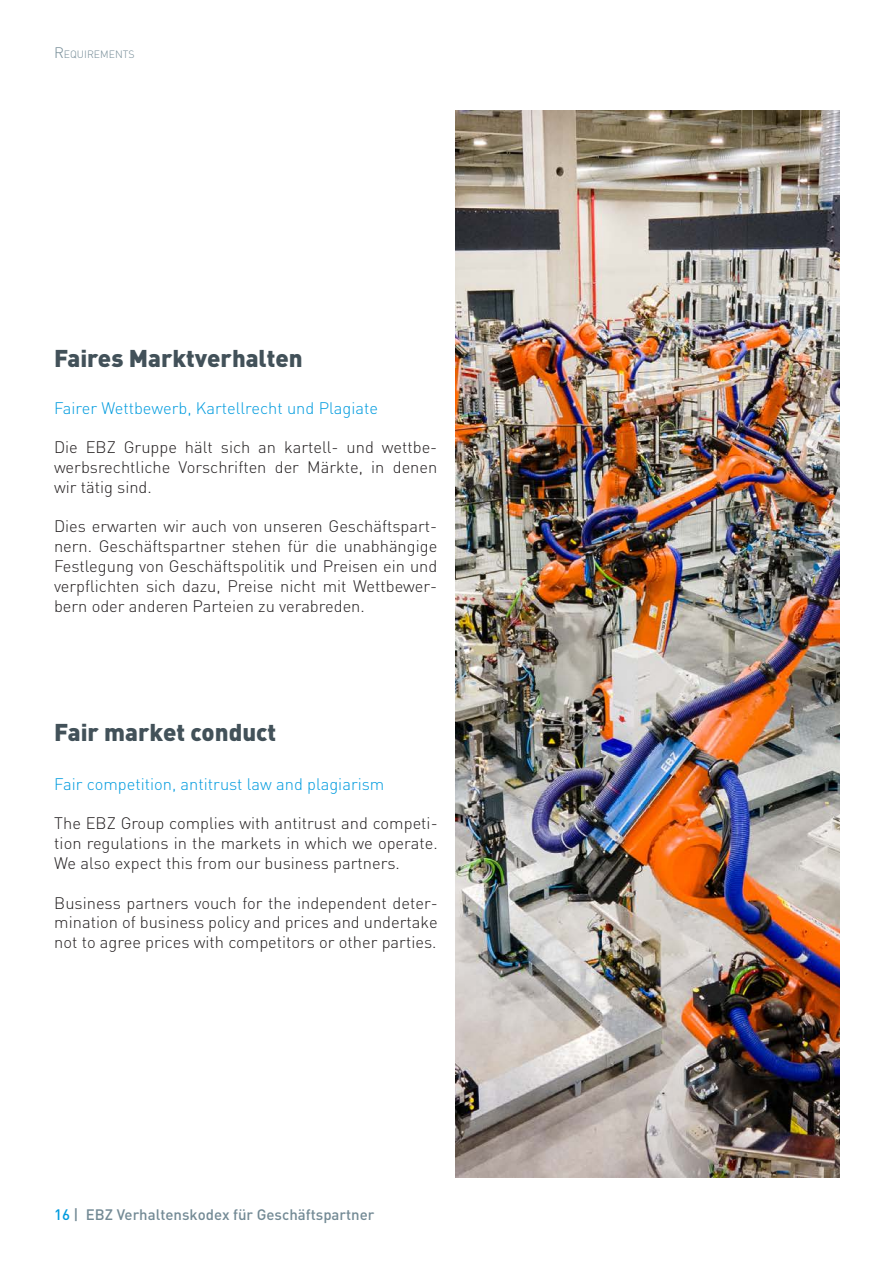
<style>
.page{position:relative;width:893px;height:1263px;background:#fff}
.page>*{position:absolute;margin:0;border:0;box-sizing:border-box;transform-origin:0 0}
.Ü2{font:900 24px "DIN Pro";color:#425159}
.Fließtext{font:300 16.5px/19.8px "DIN Pro";color:#231f20;text-align:justify}
.Ü4{font:300 16.5px "DIN Pro";color:#009bde}
.t1{font:500 15px "DIN Pro";color:#738a95}
.t2{font:300 10.5px "DIN Pro";color:#738a95}
.s1{font-size:15px}
.s2{color:#009bde}
</style>
<div class="page">
<img style="left:455px;top:111px;width:384px;height:1067px">
<p class="t2" style="left:54px;top:47px;width:82px"><span class="s1">R</span> EQUIREMENTS</p>
<p class="Ü2" style="left:54px;top:342px;width:250px">Faires Marktverhalten</p>
<p class="Ü4" style="left:54px;top:396px;width:325px">Fairer Wettbewerb, Kartellrecht und Plagiate</p>
<p class="Fließtext" style="left:54px;top:437px;width:385px">Die EBZ Gruppe hält sich an kartell- und wettbe&shy;werbsrechtliche Vorschriften der Märkte, in denen wir tätig sind.</p>
<p class="Fließtext" style="left:54px;top:516px;width:385px">Dies erwarten wir auch von unseren Geschäftspart&shy;nern. Geschäftspartner stehen für die unabhängige Festlegung von Geschäftspolitik und Preisen ein und verpflichten sich dazu, Preise nicht mit Wettbewer&shy;bern oder anderen Parteien zu verabreden.</p>
<p class="Ü2" style="left:54px;top:716px;width:224px">Fair market conduct</p>
<p class="Ü4" style="left:54px;top:773px;width:332px">Fair competition, antitrust law and plagiarism</p>
<p class="Fließtext" style="left:54px;top:813px;width:385px">The EBZ Group complies with antitrust and competi&shy;tion regulations in the markets in which we operate.<br>We also expect this from our business partners.</p>
<p class="Fließtext" style="left:54px;top:892px;width:385px">Business partners vouch for the independent deter&shy;mination of business policy and prices and undertake not to agree prices with competitors or other parties.</p>
<p class="t1" style="left:54px;top:1205px;width:322px"><span class="s2">16</span> | EBZ Verhaltenskodex für Geschäftspartner</p>
</div>
